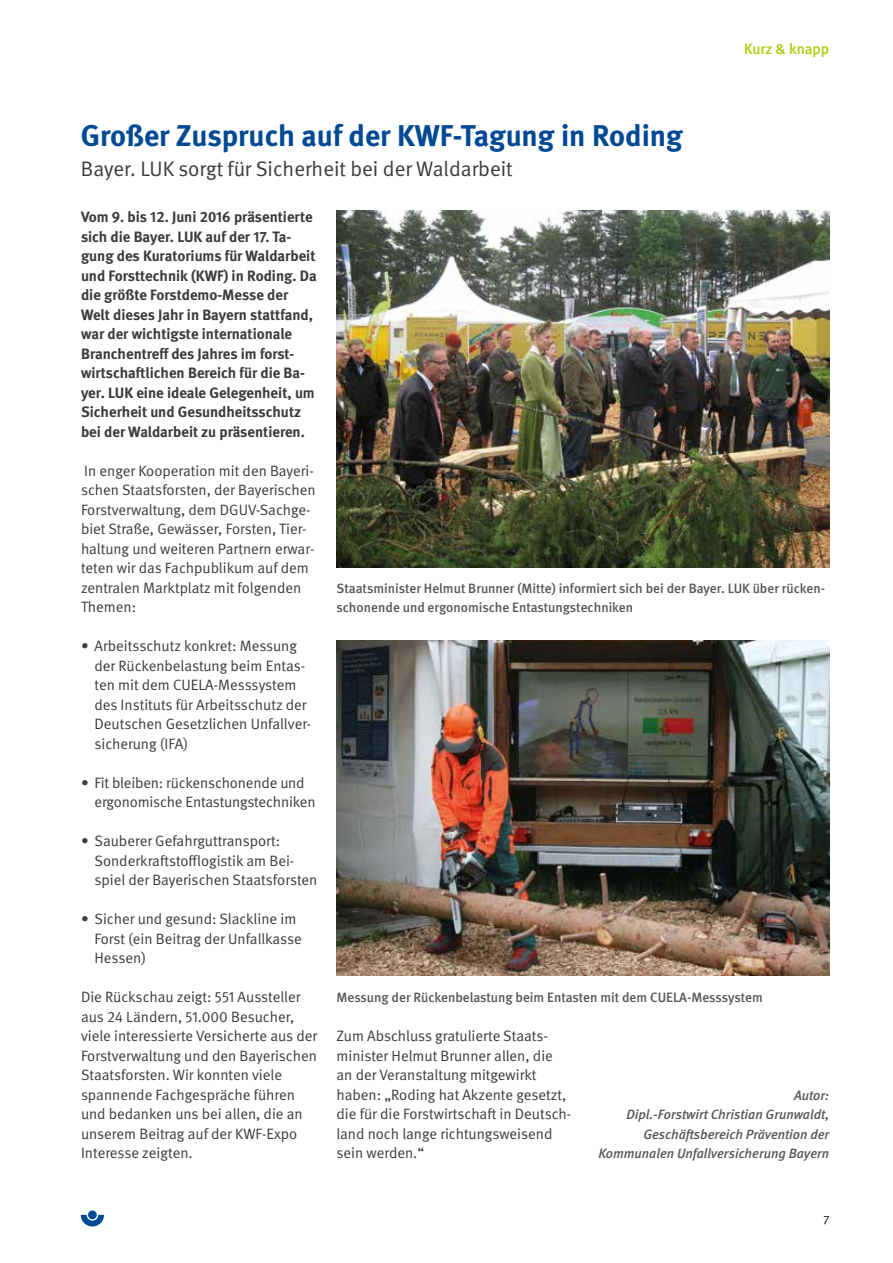
<style>
.page{position:relative;width:893px;height:1263px;background:#fff}
.page>*{position:absolute;margin:0;border:0;box-sizing:border-box;transform-origin:0 0}
.t1{font:700 30px "DGUV Meta";color:#004994}
.t2{font:21px "DGUV Meta";color:#3c3c3b}
.t3{font:15px/19.5px "DGUV Meta";color:#3c3c3b}
.t4{font:700 15px/19.5px "DGUV Meta";color:#3c3c3b}
.t5{font:500 15px "DGUV Meta";color:#afca0b}
.t6{font:500 13.5px/19.5px "DGUV Meta";color:#575756}
.t7{font:italic 500 13.5px/19.5px "DGUV Meta";color:#575756;text-align:right}
.t8{font:12px "DGUV Meta";color:#000}
</style>
<div class="page">
<svg style="left:81px;top:1215px;width:23px;height:11px"></svg>
<div style="left:88px;top:1210px;width:9px;height:9px;background:#004994;border-radius:50%"></div>
<img style="left:336px;top:210px;width:493px;height:358px">
<img style="left:336px;top:640px;width:493px;height:336px">
<h1 class="t1" style="left:81px;top:118px;width:603px">Großer Zuspruch auf der KWF-Tagung in Roding</h1>
<h2 class="t2" style="left:81px;top:157px;width:433px">Bayer. LUK sorgt für Sicherheit bei der Waldarbeit</h2>
<p class="t5" style="left:744px;top:40px;width:87px">Kurz &amp; knapp</p>
<p class="t4" style="left:81px;top:208px;width:237px">Vom 9. bis 12. Juni 2016 präsentierte sich die Bayer. LUK auf der 17. Ta&shy;gung des Kuratoriums für Waldarbeit und Forsttechnik (KWF) in Roding. Da die größte Forstdemo-Messe der Welt dieses Jahr in Bayern stattfand, war der wichtigste internationale Branchentreff des Jahres im forst&shy;wirtschaftlichen Bereich für die Ba&shy;yer. LUK eine ideale Gelegenheit, um Sicherheit und Gesundheitsschutz bei der Waldarbeit zu präsentieren.</p>
<p class="t3" style="left:81px;top:461px;width:236px">In enger Kooperation mit den Bayeri&shy;schen Staatsforsten, der Bayerischen Forstverwaltung, dem DGUV-Sachge&shy;biet Straße, Gewässer, Forsten, Tier&shy;haltung und weiteren Partnern erwar&shy;teten wir das Fachpublikum auf dem zentralen Marktplatz mit folgenden Themen:</p>
<p class="t3" style="left:94px;top:637px;width:218px;text-indent:-14px">• Arbeitsschutz konkret: Messung der Rückenbelastung beim Entas&shy;ten mit dem CUELA-Messsystem des Instituts für Arbeitsschutz der<br>Deutschen Gesetzlichen Unfallver&shy;sicherung (IFA)</p>
<p class="t3" style="left:94px;top:773px;width:223px;text-indent:-14px">• Fit bleiben: rückenschonende und ergonomische Entastungstechniken</p>
<p class="t3" style="left:94px;top:832px;width:224px;text-indent:-14px">• Sauberer Gefahrguttransport:<br>Sonderkraftstofflogistik am Bei&shy;spiel der Bayerischen Staatsforsten</p>
<p class="t3" style="left:94px;top:910px;width:209px;text-indent:-14px">• Sicher und gesund: Slackline im<br>Forst (ein Beitrag der Unfallkasse<br>Hessen)</p>
<p class="t3" style="left:81px;top:988px;width:238px">Die Rückschau zeigt: 551 Aussteller aus 24 Ländern, 51.000 Besucher, viele interessierte Versicherte aus der Forstverwaltung und den Bayerischen Staatsforsten. Wir konnten viele spannende Fachgespräche führen und bedanken uns bei allen, die an unserem Beitrag auf der KWF-Expo Interesse zeigten.</p>
<p class="t6" style="left:336px;top:579px;width:490px">Staatsminister Helmut Brunner (Mitte) informiert sich bei der Bayer. LUK über rücken&shy;schonende und ergonomische Entastungstechniken</p>
<p class="t6" style="left:336px;top:988px;width:428px">Messung der Rückenbelastung beim Entasten mit dem CUELA-Messsystem</p>
<p class="t3" style="left:336px;top:1027px;width:236px">Zum Abschluss gratulierte Staats&shy;minister Helmut Brunner allen, die an der Veranstaltung mitgewirkt haben: „Roding hat Akzente gesetzt, die für die Forstwirtschaft in Deutsch&shy;land noch lange richtungsweisend sein werden.“</p>
<p class="t7" style="left:598px;top:1086px;width:233px">Autor:<br>Dipl.-Forstwirt Christian Grunwaldt,<br>Geschäftsbereich Prävention der<br>Kommunalen Unfallversicherung Bayern</p>
<p class="t8" style="left:823px;top:1213px;width:8px">7</p>
</div>
